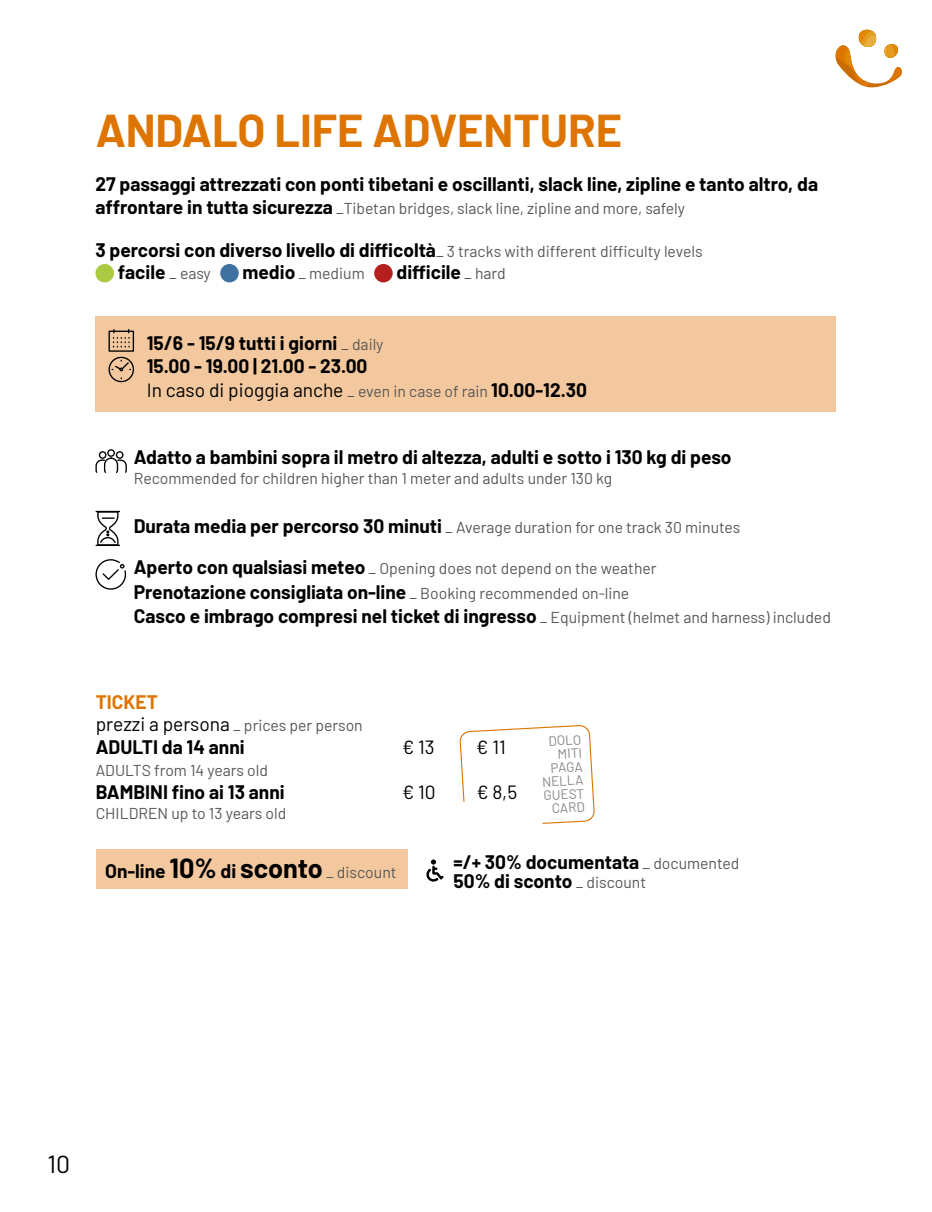
<style>
.page{position:relative;width:932px;height:1212px;background:#fff}
.page>*{position:absolute;margin:0;border:0;box-sizing:border-box;transform-origin:0 0}
.t1{font:700 45px "Barlow";color:#dd7500}
.t2{font:24.75px "Barlow";color:#000}
.t3{font:700 19.12px/22.5px "Barlow";color:#000}
.t4{font:19.12px "Barlow";color:#000}
.t5{font:700 19.12px "Barlow";color:#dd7500}
.t6{font:15.75px "Barlow";color:#575756}
.t7{font:13.5px/13.5px "Barlow";color:#878787;text-align:right}
.s1{font-weight:700;font-size:19.12px;color:#000}
.s2{font-weight:400;font-size:15.75px;color:#575756}
.s3{font-size:15.75px;color:#575756}
.s4{font-weight:700}
.s5{font-size:19.12px;color:#000}
.s6{font-size:27px}
</style>
<div class="page">
<svg style="left:835px;top:30px;width:67px;height:58px"></svg>
<div style="left:95px;top:316px;width:741px;height:96px;background:#f4c89e"></div>
<div style="left:108px;top:331px;width:26px;height:21px;border:1px solid #000"></div>
<svg style="left:113px;top:330px;width:17px;height:17px"></svg>
<div style="left:108px;top:357px;width:26px;height:25px;border:1px solid #000;border-radius:50%"></div>
<svg style="left:112px;top:360px;width:19px;height:11px"></svg>
<svg style="left:95px;top:449px;width:32px;height:24px"></svg>
<svg style="left:96px;top:511px;width:23px;height:35px"></svg>
<svg style="left:95px;top:559px;width:32px;height:31px"></svg>
<div style="left:95px;top:264px;width:19px;height:18px;background:#aaca41;border-radius:50%"></div>
<div style="left:220px;top:264px;width:19px;height:18px;background:#3d72a1;border-radius:50%"></div>
<div style="left:374px;top:264px;width:18px;height:18px;background:#b51f1e;border-radius:50%"></div>
<div style="left:96px;top:849px;width:311px;height:40px;background:#f4c89e"></div>
<svg style="left:426px;top:859px;width:17px;height:23px"></svg>
<svg style="left:459px;top:725px;width:136px;height:99px"></svg>
<h1 class="t1" style="left:96px;top:97px;width:527px">ANDALO LIFE ADVENTURE</h1>
<p class="t3" style="left:95px;top:172px;width:724px">27 passaggi attrezzati con ponti tibetani e oscillanti, slack line, zipline e tanto altro, da</p>
<p class="t6" style="left:95px;top:197px;width:591px"><span class="s1">affrontare in tutta sicurezza</span> _Tibetan bridges, slack line, zipline and more, safely</p>
<p class="t3" style="left:118px;top:237px;width:586px;text-indent:-22px">3 percorsi con diverso livello di difficoltà<span class="s2">_ 3 tracks with different difficulty levels </span>facile <span class="s2">_ easy</span></p>
<p class="t6" style="left:242px;top:262px;width:124px"><span class="s1">medio</span> _ medium</p>
<p class="t3" style="left:396px;top:260px;width:111px">difficile <span class="s2">_ hard</span></p>
<p class="t3" style="left:147px;top:330px;width:238px">15/6 - 15/9 tutti i giorni <span class="s2">_ daily<br></span>15.00 - 19.00 | 21.00 - 23.00</p>
<p class="t4" style="left:147px;top:377px;width:441px">In caso di pioggia anche <span class="s3">_ even in case of rain</span> <span class="s4">10.00-12.30</span></p>
<p class="t3" style="left:134px;top:444px;width:599px">Adatto a bambini sopra il metro di altezza, adulti e sotto i 130 kg di peso</p>
<p class="t6" style="left:134px;top:467px;width:480px">Recommended for children higher than 1 meter and adults under 130 kg</p>
<p class="t6" style="left:134px;top:516px;width:608px"><span class="s1">Durata media per percorso 30 minuti</span> _ Average duration for one track 30 minutes</p>
<p class="t6" style="left:134px;top:557px;width:524px"><span class="s1">Aperto con qualsiasi meteo</span> _ Opening does not depend on the weather</p>
<p class="t3" style="left:134px;top:578px;width:698px;line-height:24.8px">Prenotazione consigliata on-line <span class="s2">_ Booking recommended on-line<br></span>Casco e imbrago compresi nel ticket di ingresso <span class="s2">_ Equipment (helmet and harness) included</span></p>
<p class="t5" style="left:96px;top:688px;width:64px">TICKET</p>
<p class="t6" style="left:96px;top:714px;width:268px"><span class="s5">prezzi a persona</span> _ prices per person</p>
<p class="t3" style="left:96px;top:734px;width:150px">ADULTI da 14 anni</p>
<p class="t4" style="left:402px;top:733px;width:34px">€ 13</p>
<p class="t4" style="left:476px;top:733px;width:31px">€ 11</p>
<p class="t6" style="left:96px;top:759px;width:174px">ADULTS from 14 years old</p>
<p class="t3" style="left:96px;top:779px;width:190px">BAMBINI fino ai 13 anni</p>
<p class="t4" style="left:402px;top:778px;width:35px">€ 10</p>
<p class="t4" style="left:476px;top:778px;width:42px">€ 8,5</p>
<p class="t6" style="left:96px;top:802px;width:192px">CHILDREN up to 13 years old</p>
<p class="t7" style="left:539px;top:734px;width:43px;rotate:-3deg">DOLO<br>MITI<br>PAGA<br>NELLA<br>GUEST<br>CARD</p>
<p class="t3" style="left:105px;top:859px;width:293px">On-line <span class="s6">10%</span> di <span class="s6">sconto</span> <span class="s2">_ discount</span></p>
<p class="t3" style="left:453px;top:851px;width:287px;line-height:19.1px">=/+ 30% documentata <span class="s2">_ documented<br></span>50% di sconto <span class="s2">_ discount</span></p>
<p class="t2" style="left:48px;top:1146px;width:24px">10</p>
</div>
